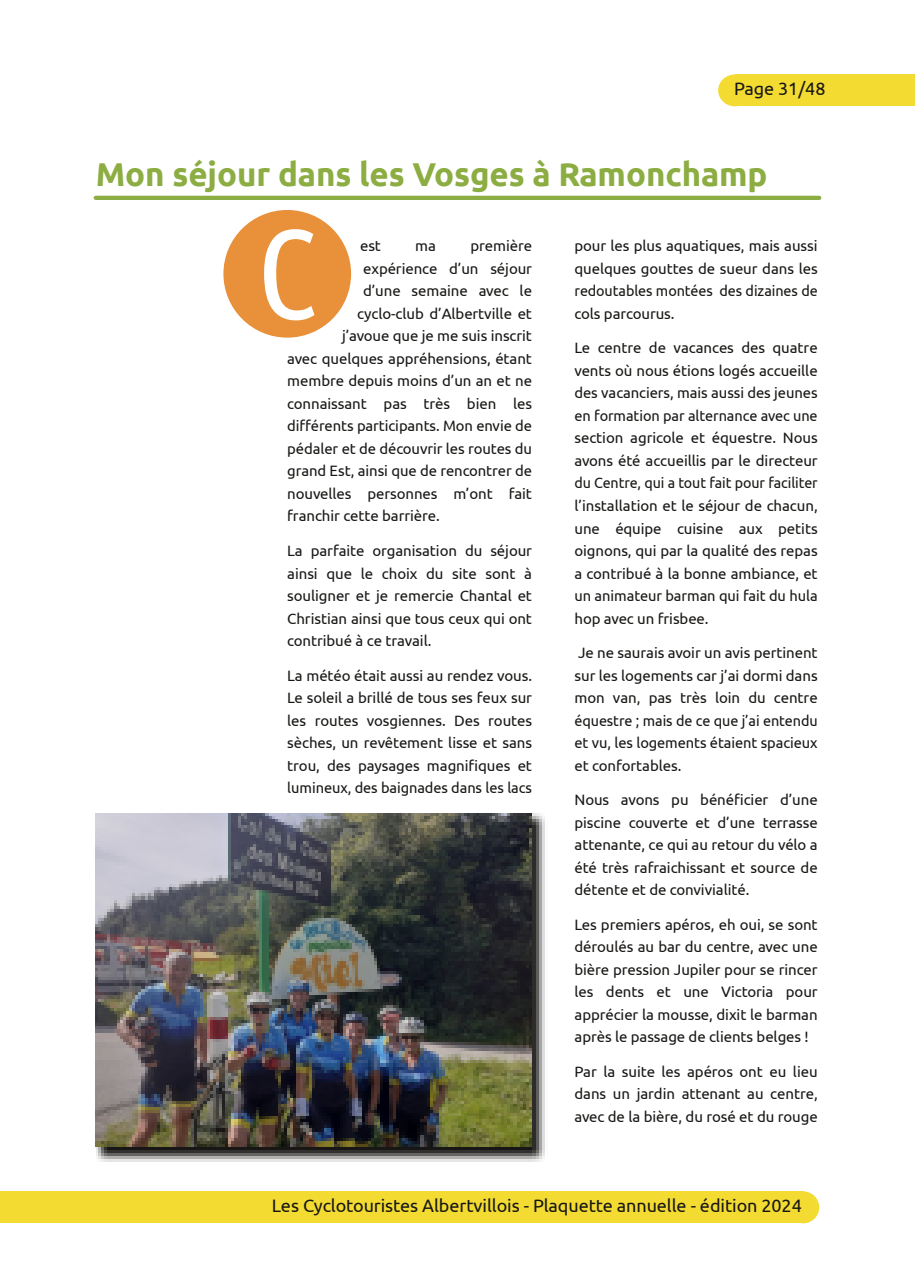
<style>
.page{position:relative;width:915px;height:1285px;background:#fff}
.page>*{position:absolute;margin:0;border:0;box-sizing:border-box;transform-origin:0 0}
.t1{font:126px "Ubuntu Condensed";color:#fff}
.t2{font:700 33px "Ubuntu";letter-spacing:-.005em;color:#8cad42}
.t3{font:18px "Ubuntu";letter-spacing:-.005em;color:#181715}
.t4{font:15px/22.5px "Ubuntu";letter-spacing:-.005em;color:#181715;text-align:justify}
</style>
<div class="page">
<div style="left:734px;top:74px;width:180px;height:32px;background:#f3db32"></div>
<div style="left:718px;top:74px;width:33px;height:32px;background:#f3db32;border-radius:50%"></div>
<div style="left:787px;top:1191px;width:32px;height:31px;background:#f3db32;border-radius:50%"></div>
<div style="left:0;top:1191px;width:803px;height:31px;background:#f3db32"></div>
<hr style="left:96px;top:196px;width:723px;height:4px;background:#8cad42">
<div style="left:223px;top:210px;width:128px;height:127px;background:#e9913a;border-radius:50%"></div>
<svg style="left:96px;top:813px;width:449px;height:348px;background:#70706c"></svg>
<img style="left:96px;top:813px;width:435px;height:333px">
<p class="t3" style="left:733px;top:78px;width:93px">Page 31/48</p>
<h2 class="t2" style="left:96px;top:155px;width:673px">Mon séjour dans les Vosges à Ramonchamp</h2>
<h1 class="t1" style="left:257px;top:201px;width:61px">C</h1>
<p class="t4" style="left:360px;top:234px;width:22px">est</p>
<p class="t4" style="left:415px;top:234px;width:22px">ma</p>
<p class="t4" style="left:470px;top:234px;width:63px">première</p>
<p class="t4" style="left:363px;top:257px;width:170px">expérience d’un séjour</p>
<p class="t4" style="left:363px;top:279px;width:170px">d’une semaine avec le</p>
<p class="t4" style="left:357px;top:302px;width:176px">cyclo-club d’Albertville et</p>
<p class="t4" style="left:342px;top:324px;width:191px">j’avoue que je me suis inscrit</p>
<p class="t4" style="left:287px;top:347px;width:246px">avec quelques appréhensions, étant</p>
<p class="t4" style="left:287px;top:369px;width:246px">membre depuis moins d’un an et ne</p>
<p class="t4" style="left:287px;top:392px;width:246px">connaissant pas très bien les</p>
<p class="t4" style="left:287px;top:414px;width:246px">différents participants. Mon envie de</p>
<p class="t4" style="left:287px;top:437px;width:246px">pédaler et de découvrir les routes du</p>
<p class="t4" style="left:287px;top:459px;width:246px">grand Est, ainsi que de rencontrer de</p>
<p class="t4" style="left:287px;top:482px;width:246px">nouvelles personnes m’ont fait</p>
<p class="t4" style="left:287px;top:504px;width:154px">franchir cette barrière.</p>
<p class="t4" style="left:287px;top:539px;width:246px">La parfaite organisation du séjour ainsi que le choix du site sont à souligner et je remercie Chantal et Christian ainsi que tous ceux qui ont contribué à ce travail.</p>
<p class="t4" style="left:287px;top:663px;width:246px">La météo était aussi au rendez vous.<br>Le soleil a brillé de tous ses feux sur les routes vosgiennes. Des routes sèches, un revêtement lisse et sans trou, des paysages magnifiques et lumineux, des baignades dans les lacs</p>
<p class="t4" style="left:574px;top:234px;width:244px">pour les plus aquatiques, mais aussi quelques gouttes de sueur dans les redoutables montées des dizaines de cols parcourus.</p>
<p class="t4" style="left:574px;top:336px;width:245px">Le centre de vacances des quatre vents où nous étions logés accueille des vacanciers, mais aussi des jeunes en formation par alternance avec une section agricole et équestre. Nous avons été accueillis par le directeur du Centre, qui a tout fait pour faciliter l’installation et le séjour de chacun, une équipe cuisine aux petits oignons, qui par la qualité des repas a contribué à la bonne ambiance, et un animateur barman qui fait du hula hop avec un frisbee.</p>
<p class="t4" style="left:574px;top:641px;width:245px">Je ne saurais avoir un avis pertinent sur les logements car j’ai dormi dans mon van, pas très loin du centre équestre ; mais de ce que j’ai entendu et vu, les logements étaient spacieux et confortables.</p>
<p class="t4" style="left:574px;top:788px;width:245px">Nous avons pu bénéficier d’une piscine couverte et d’une terrasse attenante, ce qui au retour du vélo a été très rafraichissant et source de détente et de convivialité.</p>
<p class="t4" style="left:574px;top:912px;width:245px">Les premiers apéros, eh oui, se sont déroulés au bar du centre, avec une bière pression Jupiler pour se rincer les dents et une Victoria pour apprécier la mousse, dixit le barman après le passage de clients belges !</p>
<p class="t4" style="left:574px;top:1059px;width:245px">Par la suite les apéros ont eu lieu dans un jardin attenant au centre, avec de la bière, du rosé et du rouge</p>
<p class="t3" style="left:272px;top:1194px;width:531px">Les Cyclotouristes Albertvillois - Plaquette annuelle - édition 2024</p>
</div>
